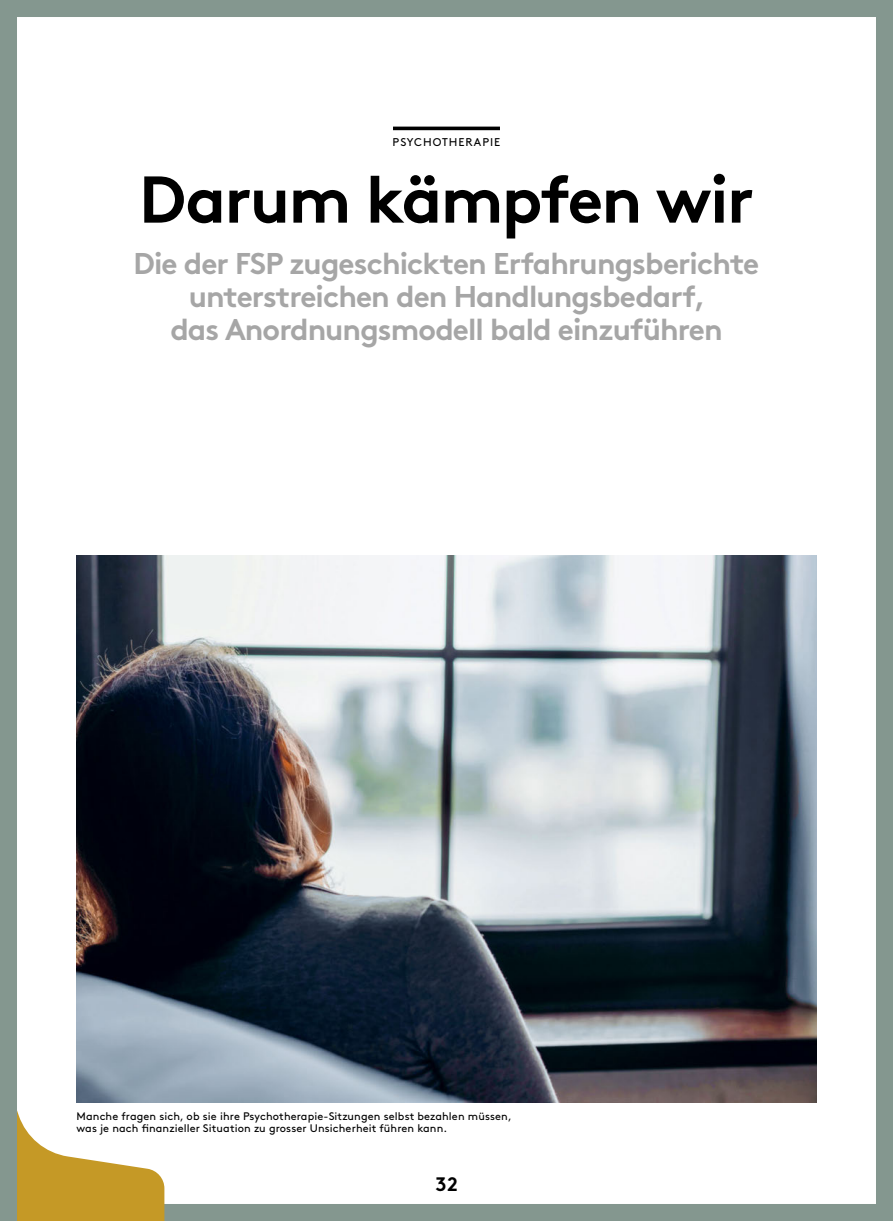
<style>
.page{position:relative;width:893px;height:1221px;background:#fff}
.page>*{position:absolute;margin:0;border:0;box-sizing:border-box;transform-origin:0 0}
.t1{font:700 66px "Brown Pro";letter-spacing:-.025em;color:#000}
.t2{font:700 30px/33px "Brown Pro";letter-spacing:-.03em;color:#a6a6a6;text-align:center}
.t3{font:700 19.5px "Brown Pro";color:#000}
.t4{font:11.25px "Brown Pro";letter-spacing:.09em;color:#000}
.t5{font:10.95px/12px "Brown Pro";letter-spacing:.01em;color:#000}
</style>
<div class="page">
<div style="left:0;top:0;width:893px;height:1220px;background:#84978f"></div>
<div style="left:17px;top:17px;width:859px;height:1186px;background:#fff"></div>
<svg style="left:17px;top:1110px;width:147px;height:110px"></svg>
<hr style="left:393px;top:127px;width:107px;height:3px;background:#000">
<img style="left:77px;top:556px;width:739px;height:546px">
<p class="t4" style="left:393px;top:134px;width:109px">PSYCHOTHERAPIE</p>
<h1 class="t1" style="left:139px;top:146px;width:616px">Darum kämpfen wir</h1>
<h2 class="t2" style="left:134px;top:243px;width:627px">Die der FSP zugeschickten Erfahrungsberichte unterstreichen den Handlungsbedarf,<br>das Anordnungsmodell bald einzuführen</h2>
<p class="t5" style="left:76px;top:1109px;width:437px">Manche fragen sich, ob sie ihre Psychotherapie-Sitzungen selbst bezahlen müssen, was je nach finanzieller Situation zu grosser Unsicherheit führen kann.</p>
<h3 class="t3" style="left:436px;top:1168px;width:24px">32</h3>
</div>
